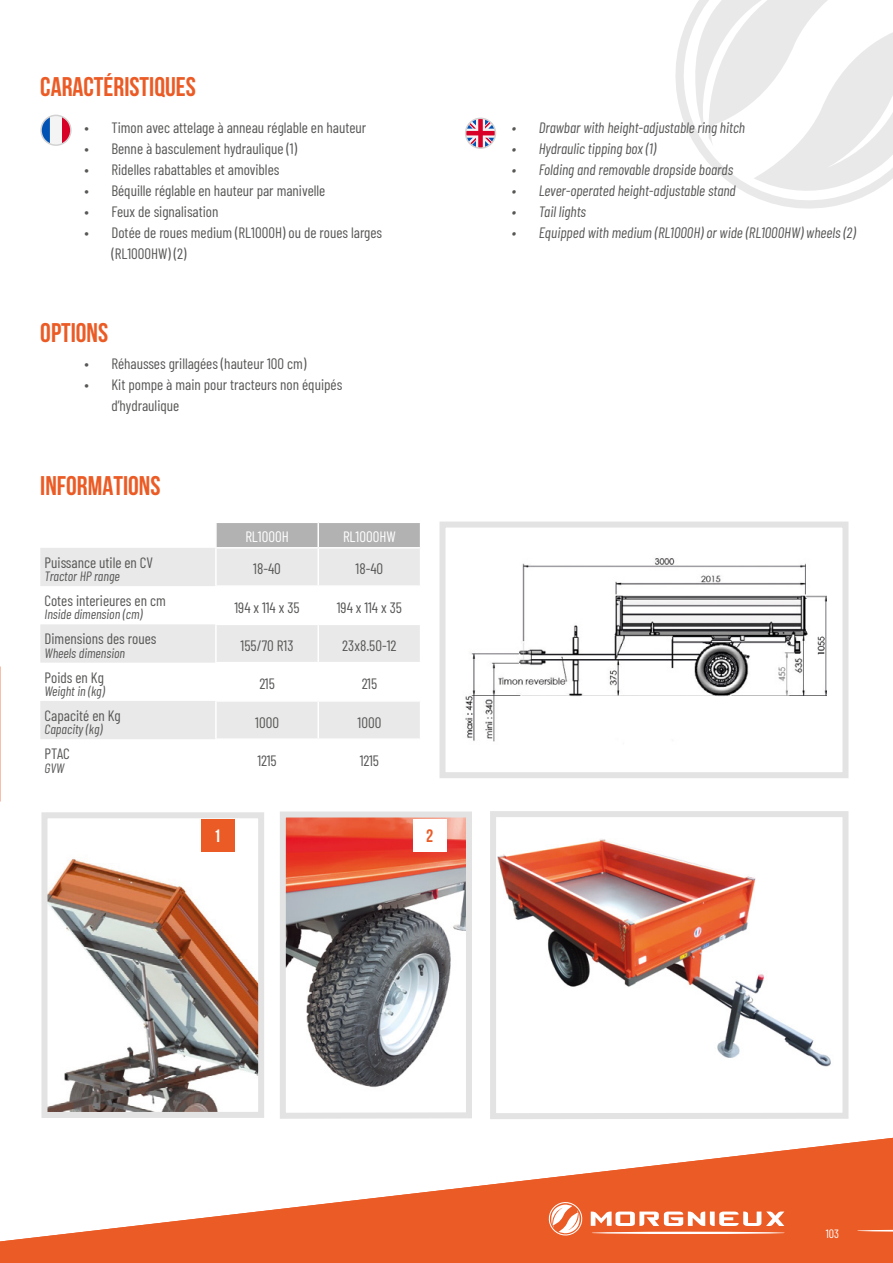
<style>
.page{position:relative;width:893px;height:1263px;background:#fff}
.page>*{position:absolute;margin:0;border:0;box-sizing:border-box;transform-origin:0 0}
.t1{font:700 27px "Bebas Neue";color:#eb5b25}
.t2{font:700 18px "Bebas Neue";color:#fff}
.t3{font:700 18px "Bebas Neue";color:#eb5b25}
.t4{font:15px/21px "Barlow Condensed";color:#575756}
.t5{font:italic 15px "Barlow Condensed";color:#575756}
.t6{font:15px "Barlow Condensed";color:#fff}
.t7{font:italic 13.5px "Barlow Condensed";color:#575756}
.t8{font:12px "Barlow Condensed";color:#fff}
</style>
<div class="page">
<svg style="left:675px;top:10px;width:18px;height:131px"></svg>
<svg style="left:693px;top:0;width:200px;height:209px"></svg>
<img style="left:48px;top:819px;width:209px;height:292px">
<div style="left:41px;top:812px;width:223px;height:306px;border:6px solid #e3e3e3"></div>
<img style="left:287px;top:818px;width:178px;height:269px">
<div style="left:280px;top:811px;width:192px;height:308px;border:6px solid #e3e3e3"></div>
<img style="left:497px;top:839px;width:334px;height:228px">
<div style="left:490px;top:811px;width:358px;height:308px;border:6px solid #e3e3e3"></div>
<img style="left:465px;top:558px;width:361px;height:184px">
<div style="left:439px;top:521px;width:409px;height:257px;border:6px solid #e3e3e3"></div>
<svg style="left:40px;top:548px;width:380px;height:191px;fill:#e9e9e9"></svg>
<div style="left:216px;top:522px;width:204px;height:25px;background:#b3b2b2"></div>
<hr style="left:215px;top:547px;width:103px;height:2px;background:#fff">
<hr style="left:215px;top:549px;width:2px;height:36px;background:#fff">
<hr style="left:318px;top:547px;width:103px;height:2px;background:#fff">
<hr style="left:317px;top:549px;width:2px;height:36px;background:#fff">
<hr style="left:215px;top:585px;width:103px;height:2px;background:#fff">
<hr style="left:215px;top:587px;width:2px;height:37px;background:#fff">
<hr style="left:318px;top:585px;width:103px;height:2px;background:#fff">
<hr style="left:317px;top:587px;width:2px;height:37px;background:#fff">
<hr style="left:215px;top:624px;width:103px;height:1px;background:#fff">
<hr style="left:215px;top:625px;width:2px;height:37px;background:#fff">
<hr style="left:318px;top:624px;width:103px;height:1px;background:#fff">
<hr style="left:317px;top:625px;width:2px;height:37px;background:#fff">
<hr style="left:215px;top:662px;width:103px;height:1px;background:#fff">
<hr style="left:215px;top:663px;width:2px;height:37px;background:#fff">
<hr style="left:318px;top:662px;width:103px;height:1px;background:#fff">
<hr style="left:317px;top:663px;width:2px;height:37px;background:#fff">
<hr style="left:215px;top:700px;width:103px;height:2px;background:#fff">
<hr style="left:215px;top:702px;width:2px;height:36px;background:#fff">
<hr style="left:318px;top:700px;width:103px;height:2px;background:#fff">
<hr style="left:317px;top:702px;width:2px;height:36px;background:#fff">
<hr style="left:215px;top:738px;width:103px;height:2px;background:#fff">
<hr style="left:318px;top:738px;width:103px;height:2px;background:#fff">
<div style="left:201px;top:819px;width:33px;height:32px;background:#eb5b25"></div>
<div style="left:413px;top:819px;width:33px;height:32px;background:#fff"></div>
<svg style="left:43px;top:114px;width:26px;height:32px"></svg>
<div style="left:40px;top:115px;width:32px;height:31px;border:2px solid #d2d2d2;border-radius:50%"></div>
<svg style="left:466px;top:118px;width:29px;height:28px"></svg>
<div style="left:465px;top:118px;width:31px;height:31px;border:2px solid #d2d2d2;border-radius:50%"></div>
<svg style="left:0;top:666px;width:1px;height:135px"></svg>
<svg style="left:279px;top:1137px;width:614px;height:126px;fill:#eb5b25"></svg>
<svg style="left:0;top:1209px;width:279px;height:54px"></svg>
<svg style="left:547px;top:1201px;width:36px;height:36px"></svg>
<svg style="left:591px;top:1211px;width:193px;height:15px"></svg>
<hr style="left:591px;top:1232px;width:194px;height:2px;background:#fff;border-radius:50%">
<svg style="left:857px;top:1229px;width:36px;height:3px"></svg>
<h1 class="t1" style="left:40px;top:72px;width:157px">CARACTÉRISTIQUES</h1>
<p class="t4" style="left:84px;top:116px;width:283px">• Timon avec attelage à anneau réglable en hauteur</p>
<p class="t4" style="left:84px;top:137px;width:214px">• Benne à basculement hydraulique (1)</p>
<p class="t4" style="left:84px;top:158px;width:196px">• Ridelles rabattables et amovibles</p>
<p class="t4" style="left:84px;top:179px;width:242px">• Béquille réglable en hauteur par manivelle</p>
<p class="t4" style="left:84px;top:200px;width:136px">• Feux de signalisation</p>
<p class="t4" style="left:111px;top:221px;width:272px;text-indent:-27px">• Dotée de roues medium (RL1000H) ou de roues larges (RL1000HW) (2)</p>
<h1 class="t1" style="left:40px;top:318px;width:69px">OPTIONS</h1>
<p class="t4" style="left:84px;top:352px;width:223px">• Réhausses grillagées (hauteur 100 cm)</p>
<p class="t4" style="left:111px;top:373px;width:232px;text-indent:-27px">• Kit pompe à main pour tracteurs non équipés d’hydraulique</p>
<h1 class="t1" style="left:40px;top:470px;width:122px">INFORMATIONS</h1>
<p class="t4" style="left:45px;top:551px;width:110px">Puissance utile en CV</p>
<p class="t7" style="left:45px;top:567px;width:77px">Tractor HP range</p>
<p class="t4" style="left:45px;top:589px;width:123px">Cotes interieures en cm</p>
<p class="t7" style="left:45px;top:605px;width:99px">Inside dimension (cm)</p>
<p class="t4" style="left:45px;top:627px;width:113px">Dimensions des roues</p>
<p class="t7" style="left:45px;top:643px;width:82px">Wheels dimension</p>
<p class="t4" style="left:45px;top:665px;width:61px">Poids en Kg</p>
<p class="t7" style="left:45px;top:681px;width:62px">Weight in (kg)</p>
<p class="t4" style="left:45px;top:704px;width:78px">Capacité en Kg</p>
<p class="t7" style="left:45px;top:720px;width:59px">Capacity (kg)</p>
<p class="t4" style="left:45px;top:742px;width:27px">PTAC</p>
<p class="t7" style="left:45px;top:758px;width:21px">GVW</p>
<p class="t6" style="left:245px;top:526px;width:45px">RL1000H</p>
<p class="t6" style="left:343px;top:526px;width:54px">RL1000HW</p>
<p class="t4" style="left:253px;top:557px;width:29px">18-40</p>
<p class="t4" style="left:356px;top:557px;width:29px">18-40</p>
<p class="t4" style="left:234px;top:596px;width:67px">194 x 114 x 35</p>
<p class="t4" style="left:337px;top:596px;width:67px">194 x 114 x 35</p>
<p class="t4" style="left:241px;top:634px;width:54px">155/70 R13</p>
<p class="t4" style="left:342px;top:634px;width:56px">23x8.50-12</p>
<p class="t4" style="left:259px;top:672px;width:17px">215</p>
<p class="t4" style="left:362px;top:672px;width:17px">215</p>
<p class="t4" style="left:255px;top:710px;width:25px">1000</p>
<p class="t4" style="left:357px;top:710px;width:25px">1000</p>
<p class="t4" style="left:257px;top:749px;width:21px">1215</p>
<p class="t4" style="left:360px;top:749px;width:21px">1215</p>
<p class="t2" style="left:214px;top:826px;width:9px">1</p>
<p class="t3" style="left:426px;top:826px;width:9px">2</p>
<p class="t5" style="left:512px;top:116px;width:235px">• Drawbar with height-adjustable ring hitch</p>
<p class="t5" style="left:512px;top:137px;width:146px">• Hydraulic tipping box (1)</p>
<p class="t5" style="left:512px;top:158px;width:223px">• Folding and removable dropside boards</p>
<p class="t5" style="left:512px;top:179px;width:226px">• Lever-operated height-adjustable stand</p>
<p class="t5" style="left:512px;top:200px;width:76px">• Tail lights</p>
<p class="t5" style="left:512px;top:221px;width:345px">• Equipped with medium (RL1000H) or wide (RL1000HW) wheels (2)</p>
<p class="t6" style="left:822px;top:1222px;width:18px">103</p>
<p class="t8" style="left:826px;top:1225px;width:15px">103</p>
</div>
